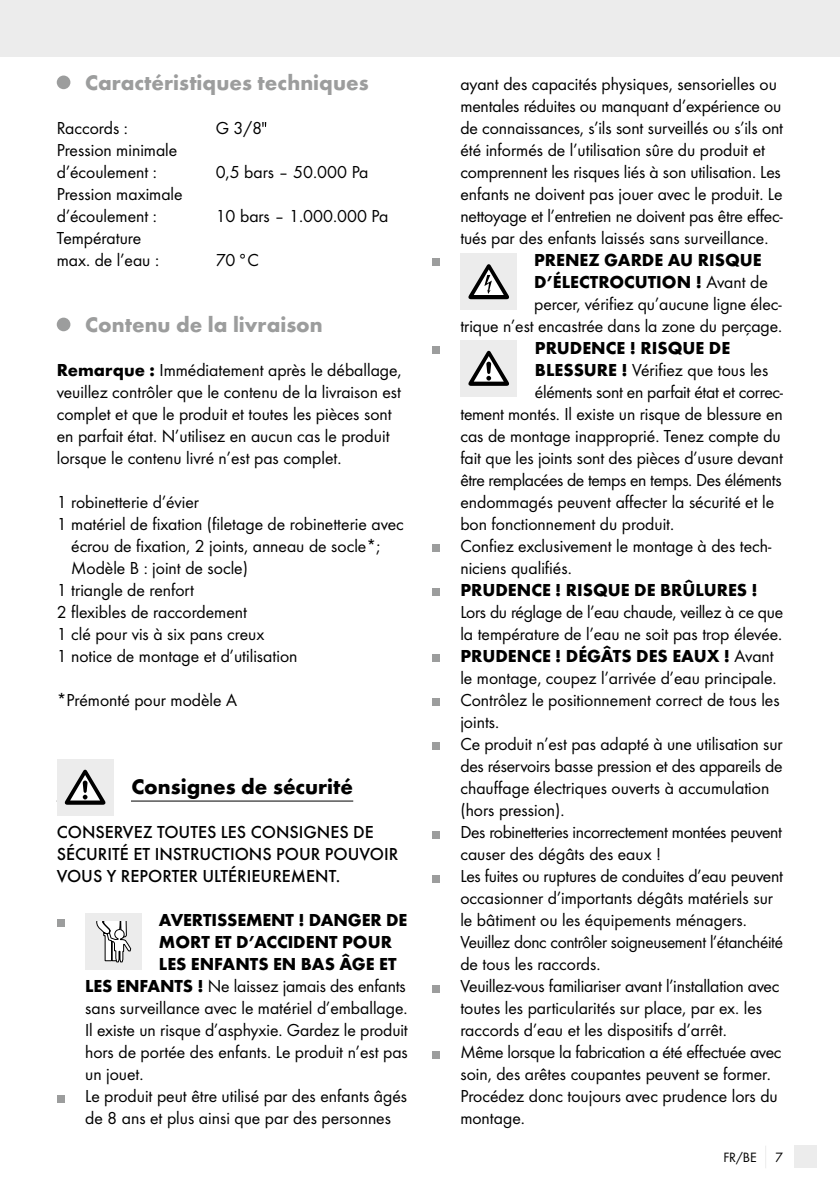
<style>
.page{position:relative;width:840px;height:1191px;background:#fff}
.page>*{position:absolute;margin:0;border:0;box-sizing:border-box;transform-origin:0 0}
.t1{font:700 22px "Futura";color:#9c9d9d}
.t2{font:700 22px "Futura";color:#000}
.t3{font:18px/22px "Futura Boo";color:#000}
.t4{font:700 18px/22px "Futura";color:#000}
.t5{font:500 18px/22px "Futura";color:#000}
.t6{font:18px "Futura Boo";letter-spacing:-.02em;color:#000}
.t7{font:14px "Futura Boo";color:#000}
.s1{font-family:"Futura";font-weight:700}
.s2{font-family:"Futura Boo";font-weight:400}
</style>
<div class="page">
<hr style="left:0;top:0;width:1px;height:57px;background:#ececec">
<div style="left:1px;top:0;width:838px;height:57px;background:#ececec"></div>
<div style="left:794px;top:1145px;width:22px;height:23px;background:#ececec"></div>
<hr style="left:57px;top:800px;width:296px;height:1px;background:#000">
<div style="left:57px;top:76px;width:13px;height:13px;background:#9c9d9d;border-radius:50%"></div>
<svg style="left:262px;top:122px;width:4px;height:5px"></svg>
<div style="left:57px;top:318px;width:13px;height:13px;background:#9c9d9d;border-radius:50%"></div>
<div style="left:113px;top:759px;width:18px;height:56px;background:#fff"></div>
<div style="left:57px;top:759px;width:56px;height:56px;background:#ececec"></div>
<svg style="left:65px;top:769px;width:40px;height:35px"></svg>
<div style="left:57px;top:918px;width:7px;height:8px;background:#9c9d9d"></div>
<div style="left:85px;top:913px;width:57px;height:57px;background:#ececec"></div>
<svg style="left:96px;top:921px;width:35px;height:41px"></svg>
<div style="left:57px;top:1094px;width:7px;height:8px;background:#9c9d9d"></div>
<div style="left:432px;top:258px;width:7px;height:8px;background:#9c9d9d"></div>
<div style="left:460px;top:253px;width:57px;height:57px;background:#ececec"></div>
<svg style="left:468px;top:264px;width:40px;height:35px"></svg>
<div style="left:432px;top:346px;width:7px;height:8px;background:#9c9d9d"></div>
<div style="left:460px;top:340px;width:57px;height:57px;background:#ececec"></div>
<svg style="left:468px;top:351px;width:40px;height:35px"></svg>
<div style="left:432px;top:544px;width:7px;height:8px;background:#9c9d9d"></div>
<div style="left:432px;top:588px;width:7px;height:8px;background:#9c9d9d"></div>
<div style="left:432px;top:654px;width:7px;height:8px;background:#9c9d9d"></div>
<div style="left:432px;top:698px;width:7px;height:8px;background:#9c9d9d"></div>
<div style="left:432px;top:742px;width:7px;height:8px;background:#9c9d9d"></div>
<div style="left:432px;top:830px;width:7px;height:8px;background:#9c9d9d"></div>
<div style="left:432px;top:874px;width:7px;height:8px;background:#9c9d9d"></div>
<div style="left:432px;top:984px;width:7px;height:8px;background:#9c9d9d"></div>
<div style="left:432px;top:1050px;width:7px;height:8px;background:#9c9d9d"></div>
<p class="t1" style="left:85px;top:69px;width:285px">Caractéristiques techniques</p>
<p class="t3" style="left:57px;top:117px;width:73px">Raccords :</p>
<p class="t3" style="left:215px;top:117px;width:48px">G 3/8</p>
<p class="t3" style="left:57px;top:139px;width:122px">Pression minimale d’écoulement :</p>
<p class="t3" style="left:215px;top:161px;width:154px">0,5 bars – 50.000 Pa</p>
<p class="t3" style="left:57px;top:183px;width:127px">Pression maximale d’écoulement :</p>
<p class="t3" style="left:57px;top:227px;width:104px">Température max. de l’eau :</p>
<p class="t3" style="left:215px;top:205px;width:174px">10 bars – 1.000.000 Pa</p>
<p class="t3" style="left:215px;top:249px;width:45px">70°C</p>
<p class="t1" style="left:85px;top:311px;width:239px">Contenu de la livraison</p>
<p class="t3" style="left:57px;top:359px;width:346px"><span class="s1">Remarque :</span> Immédiatement après le déballage, veuillez contrôler que le contenu de la livraison est complet et que le produit et toutes les pièces sont en parfait état. N’utilisez en aucun cas le produit lorsque le contenu livré n’est pas complet.</p>
<p class="t3" style="left:57px;top:491px;width:144px">1 robinetterie d’évier</p>
<p class="t3" style="left:57px;top:513px;width:348px">1 matériel de fixation (filetage de robinetterie avec</p>
<p class="t3" style="left:71px;top:535px;width:310px">écrou de fixation, 2 joints, anneau de socle*;</p>
<p class="t3" style="left:71px;top:557px;width:178px">Modèle B : joint de socle)</p>
<p class="t3" style="left:57px;top:579px;width:139px">1 triangle de renfort</p>
<p class="t3" style="left:57px;top:601px;width:192px">2 flexibles de raccordement</p>
<p class="t3" style="left:57px;top:623px;width:209px">1 clé pour vis à six pans creux</p>
<p class="t3" style="left:57px;top:645px;width:242px">1 notice de montage et d’utilisation</p>
<p class="t3" style="left:57px;top:689px;width:182px">*Prémonté pour modèle A</p>
<p class="t2" style="left:131px;top:773px;width:223px">Consignes de sécurité</p>
<p class="t5" style="left:57px;top:821px;width:343px">CONSERVEZ TOUTES LES CONSIGNES DE<br>SÉCURITÉ ET INSTRUCTIONS POUR POUVOIR<br>VOUS Y REPORTER ULTÉRIEUREMENT.</p>
<p class="t4" style="left:159px;top:909px;width:250px">AVERTISSEMENT ! DANGER DE<br>MORT ET D’ACCIDENT POUR<br>LES ENFANTS EN BAS ÂGE ET</p>
<p class="t3" style="left:85px;top:975px;width:324px"><span class="s1">LES ENFANTS !</span> Ne laissez jamais des enfants sans surveillance avec le matériel d’emballage.<br>Il existe un risque d’asphyxie. Gardez le produit hors de portée des enfants. Le produit n’est pas un jouet.<br>Le produit peut être utilisé par des enfants âgés de 8 ans et plus ainsi que par des personnes</p>
<p class="t3" style="left:460px;top:73px;width:324px">ayant des capacités physiques, sensorielles ou mentales réduites ou manquant d’expérience ou de connaissances, s’ils sont surveillés ou s’ils ont été informés de l’utilisation sûre du produit et comprennent les risques liés à son utilisation. Les enfants ne doivent pas jouer avec le produit. Le nettoyage et l’entretien ne doivent pas être effec&shy;tués par des enfants laissés sans surveillance.</p>
<p class="t4" style="left:534px;top:249px;width:235px">PRENEZ GARDE AU RISQUE<br>D’ÉLECTROCUTION ! <span class="s2">Avant de</span></p>
<p class="t3" style="left:460px;top:293px;width:323px;text-align:right">percer, vérifiez qu’aucune ligne élec-<br>trique n’est encastrée dans la zone du perçage.</p>
<p class="t4" style="left:534px;top:337px;width:196px">PRUDENCE ! RISQUE DE</p>
<p class="t3" style="left:534px;top:359px;width:235px"><span class="s1">BLESSURE !</span> Vérifiez que tous les</p>
<p class="t3" style="left:534px;top:381px;width:249px">éléments sont en parfait état et correc-</p>
<p class="t3" style="left:460px;top:403px;width:323px">tement montés. Il existe un risque de blessure en</p>
<p class="t3" style="left:460px;top:425px;width:322px">cas de montage inapproprié. Tenez compte du</p>
<p class="t3" style="left:460px;top:447px;width:324px">fait que les joints sont des pièces d’usure devant</p>
<p class="t6" style="left:460px;top:469px;width:322px">être remplacées de temps en temps. Des éléments</p>
<p class="t3" style="left:460px;top:491px;width:315px">endommagés peuvent affecter la sécurité et le</p>
<p class="t3" style="left:460px;top:513px;width:215px">bon fonctionnement du produit.</p>
<p class="t3" style="left:460px;top:535px;width:312px">Confiez exclusivement le montage à des tech-</p>
<p class="t3" style="left:460px;top:557px;width:113px">niciens qualifiés.</p>
<p class="t4" style="left:460px;top:579px;width:299px">PRUDENCE ! RISQUE DE BRÛLURES !</p>
<p class="t3" style="left:460px;top:601px;width:324px">Lors du réglage de l’eau chaude, veillez à ce que la température de l’eau ne soit pas trop élevée.</p>
<p class="t4" style="left:460px;top:645px;width:315px">PRUDENCE ! DÉGÂTS DES EAUX ! <span class="s2">Avant</span></p>
<p class="t3" style="left:460px;top:667px;width:324px">le montage, coupez l’arrivée d’eau principale.<br>Contrôlez le positionnement correct de tous les joints.<br>Ce produit n’est pas adapté à une utilisation sur des réservoirs basse pression et des appareils de chauffage électriques ouverts à accumulation (hors pression).<br>Des robinetteries incorrectement montées peuvent causer des dégâts des eaux !<br>Les fuites ou ruptures de conduites d’eau peuvent occasionner d’importants dégâts matériels sur le bâtiment ou les équipements ménagers.<br>Veuillez donc contrôler soigneusement l’étanchéité de tous les raccords.<br>Veuillez-vous familiariser avant l’installation avec toutes les particularités sur place, par ex. les raccords d’eau et les dispositifs d’arrêt.<br>Même lorsque la fabrication a été effectuée avec soin, des arêtes coupantes peuvent se former.<br>Procédez donc toujours avec prudence lors du montage.</p>
<p class="t7" style="left:723px;top:1149px;width:35px">FR/BE</p>
<p class="t7" style="left:774px;top:1149px;width:9px">7</p>
</div>
